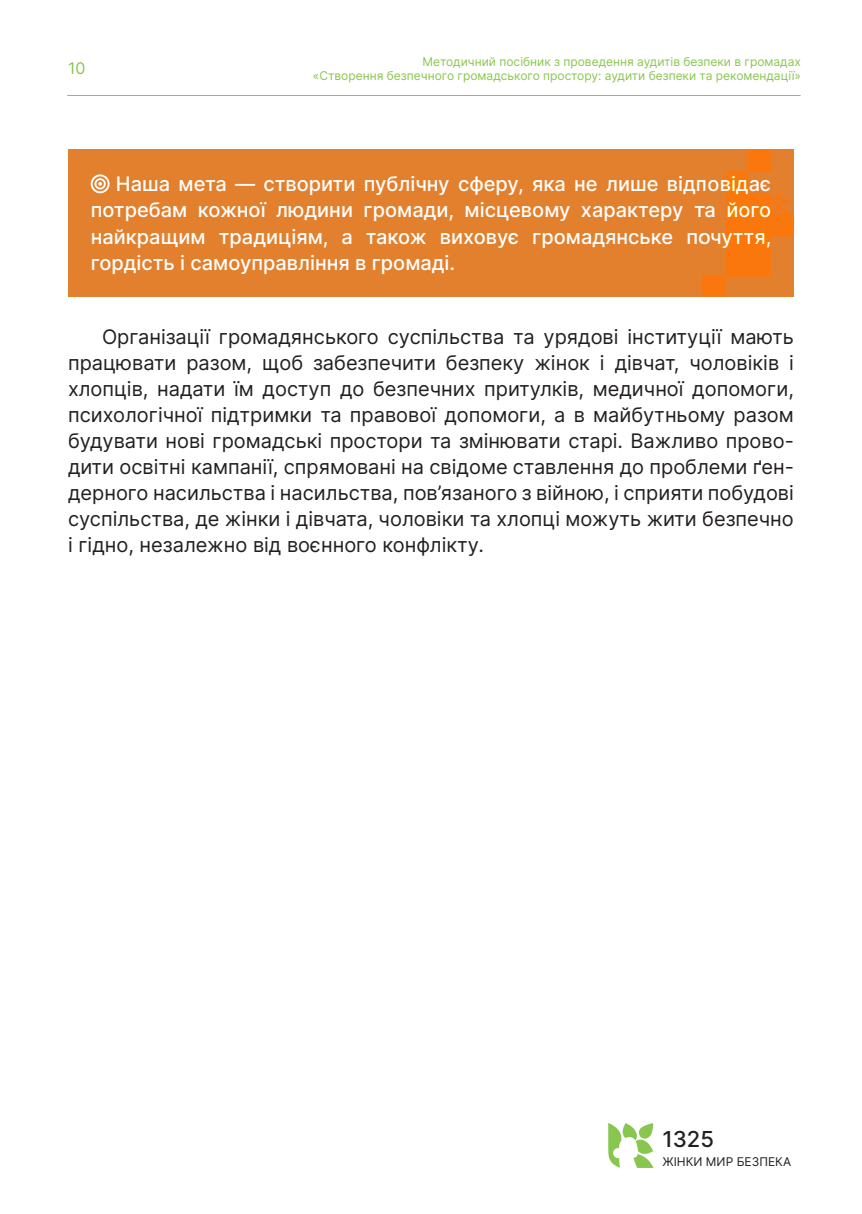
<style>
.page{position:relative;width:862px;height:1214px;background:#fff}
.page>*{position:absolute;margin:0;border:0;box-sizing:border-box;transform-origin:0 0}
.t1{font:500 22px "Inter";color:#231f20}
.Main{font:20px/26px "Inter";color:#231f20;text-align:justify}
.Orange_box{font:500 20px/26px "Inter";color:#fff;text-align:justify}
.t2{font:16px "Inter";color:#89c650}
.t3{font:12px/14.4px "Inter";color:#89c650;text-align:right}
.t4{font:12px "Inter";color:#231f20}
</style>
<div class="page">
<hr style="left:67px;top:95px;width:733px;height:1px;background:#89c650">
<svg style="left:608px;top:1123px;width:45px;height:44px"></svg>
<div style="left:68px;top:149px;width:726px;height:148px;background:#e3802d"></div>
<svg style="left:91px;top:174px;width:19px;height:19px"></svg>
<div style="left:748px;top:150px;width:23px;height:21px;background:#f9770d"></div>
<svg style="left:702px;top:171px;width:92px;height:125px"></svg>
<p class="t2" style="left:68px;top:56px;width:19px">10</p>
<p class="t3" style="left:313px;top:54px;width:489px">Методичний посібник з проведення аудитів безпеки в громадах<br>«Створення безпечного громадського простору: аудити безпеки та рекомендації»</p>
<p class="Orange_box" style="left:91px;top:171px;width:682px;text-indent:25px">Наша мета — створити публічну сферу, яка не лише відповідає потребам кожної людини громади, місцевому характеру та його найкращим традиціям, а також виховує громадянське почуття, гордість і самоуправління в громаді.</p>
<p class="Main" style="left:68px;top:323px;width:727px;text-indent:34px">Організації громадянського суспільства та урядові інституції мають працювати разом, щоб забезпечити безпеку жінок і дівчат, чоловіків і хлопців, надати їм доступ до безпечних притулків, медичної допомоги, психологічної підтримки та правової допомоги, а в майбутньому разом будувати нові громадські простори та змінювати старі. Важливо прово&shy;дити освітні кампанії, спрямовані на свідоме ставлення до проблеми ґен&shy;дерного насильства і насильства, пов’язаного з війною, і сприяти побудові суспільства, де жінки і дівчата, чоловіки та хлопці можуть жити безпечно і гідно, незалежно від воєнного конфлікту.</p>
<p class="t1" style="left:662px;top:1122px;width:53px">1325</p>
<p class="t4" style="left:662px;top:1153px;width:130px">ЖІНКИ МИР БЕЗПЕКА</p>
</div>
